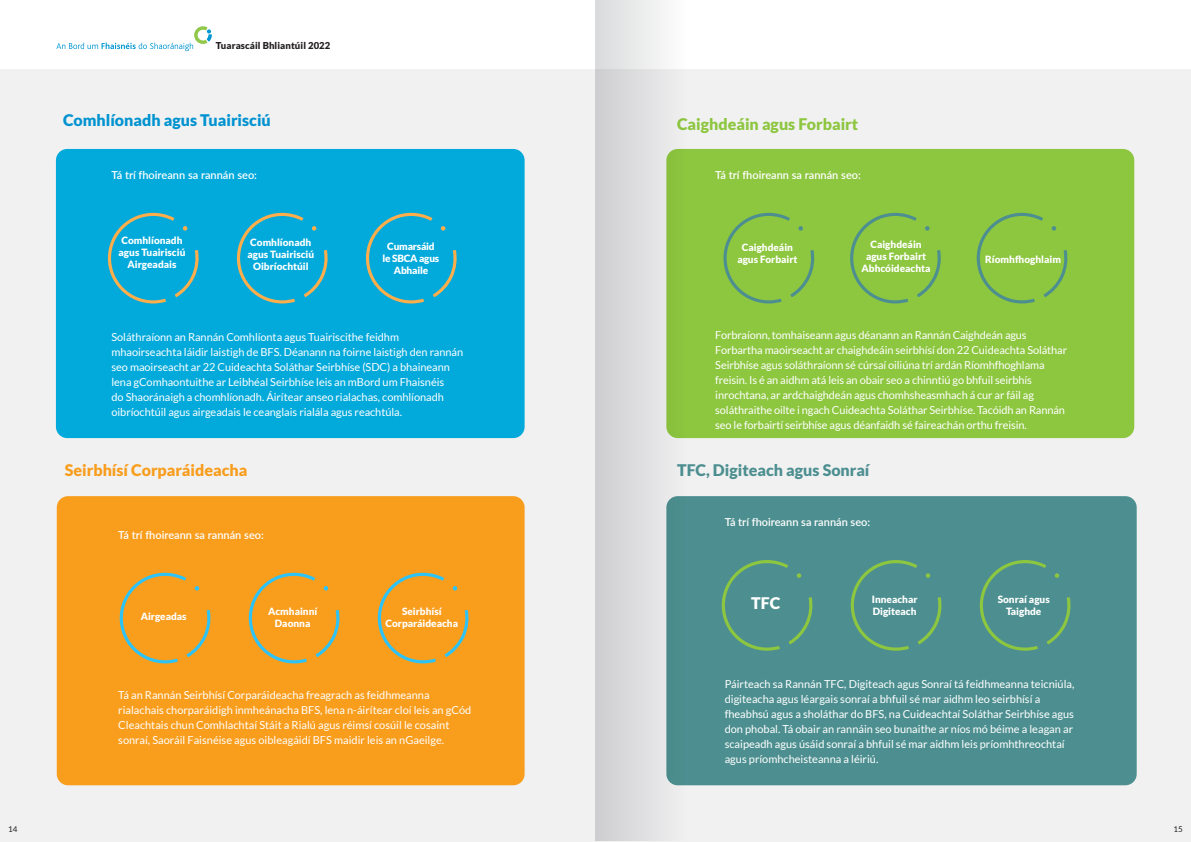
<style>
.page{position:relative;width:1191px;height:842px;background:#fff}
.page>*{position:absolute;margin:0;border:0;box-sizing:border-box;transform-origin:0 0}
.t1{font:900 16px "Lato";color:#0093d0}
.t2{font:900 16px "Lato";color:#4d8f90}
.t3{font:900 16px "Lato";color:#f99d1c}
.t4{font:900 16px "Lato";color:#8dc63f}
.t5{font:900 16px "Lato";color:#fff}
.t6{font:11px/15px "Lato";letter-spacing:-.005em;color:#fff}
.t7{font:600 11px "Lato";color:#fff}
.t8{font:900 10px/12px "Lato";color:#fff;text-align:center}
.t9{font:900 10px/12px "Lato";letter-spacing:-.02em;color:#fff;text-align:center}
.t10{font:900 9.5px "Lato";letter-spacing:.01em;color:#231f20}
.t11{font:8px "Lato";color:#231f20}
</style>
<div class="page">
<div style="left:595px;top:69px;width:596px;height:773px;background:#f1f1f2"></div>
<div style="left:0;top:69px;width:595px;height:773px;background:#f1f1f2"></div>
<svg style="left:56px;top:26px;width:156px;height:25px"></svg>
<div style="left:666px;top:496px;width:470px;height:289px;background:#4d8f90;border-radius:11px"></div>
<div style="left:56px;top:149px;width:468px;height:289px;background:#02a9db;border-radius:11px"></div>
<div style="left:57px;top:496px;width:467px;height:289px;background:#f99d1c;border-radius:11px"></div>
<svg style="left:721px;top:560px;width:92px;height:91px"></svg>
<svg style="left:850px;top:560px;width:92px;height:91px"></svg>
<svg style="left:979px;top:560px;width:92px;height:91px"></svg>
<div style="left:666px;top:149px;width:468px;height:289px;background:#8dc63f;border-radius:11px"></div>
<svg style="left:108px;top:213px;width:91px;height:90px"></svg>
<svg style="left:237px;top:213px;width:91px;height:90px"></svg>
<svg style="left:366px;top:213px;width:91px;height:90px"></svg>
<svg style="left:723px;top:213px;width:92px;height:90px"></svg>
<svg style="left:976px;top:213px;width:92px;height:90px"></svg>
<svg style="left:120px;top:573px;width:91px;height:90px"></svg>
<svg style="left:249px;top:573px;width:91px;height:90px"></svg>
<svg style="left:378px;top:573px;width:91px;height:90px"></svg>
<svg style="left:850px;top:213px;width:91px;height:90px"></svg>
<svg style="left:595px;top:0;width:91px;height:841px;fill:#dadadc"></svg>
<p class="t10" style="left:216px;top:40px;width:116px">Tuarascáil Bhliantúil 2022</p>
<h1 class="t1" style="left:63px;top:111px;width:209px">Comhlíonadh agus Tuairisciú</h1>
<h1 class="t4" style="left:677px;top:115px;width:183px">Caighdeáin agus Forbairt</h1>
<p class="t7" style="left:111px;top:167px;width:147px">Tá trí fhoireann sa rannán seo:</p>
<p class="t7" style="left:715px;top:167px;width:147px">Tá trí fhoireann sa rannán seo:</p>
<p class="t8" style="left:119px;top:234px;width:68px">Comhlíonadh agus Tuairisciú<br>Airgeadais</p>
<p class="t8" style="left:247px;top:236px;width:68px">Comhlíonadh agus Tuairisciú<br>Oibríochtúil</p>
<p class="t9" style="left:382px;top:240px;width:58px">Cumarsáid le SBCA agus<br>Abhaile</p>
<p class="t8" style="left:737px;top:241px;width:62px">Caighdeáin agus Forbairt</p>
<p class="t8" style="left:861px;top:238px;width:71px">Caighdeáin agus Forbairt<br>Abhcóideachta</p>
<p class="t8" style="left:985px;top:253px;width:77px">Ríomhfhoghlaim</p>
<p class="t6" style="left:111px;top:330px;width:353px">Soláthraíonn an Rannán Comhlíonta agus Tuairiscithe feidhm mhaoirseachta láidir laistigh de BFS. Déanann na foirne laistigh den rannán seo maoirseacht ar 22 Cuideachta Soláthar Seirbhíse (SDC) a bhaineann lena gComhaontuithe ar Leibhéal Seirbhíse leis an mBord um Fhaisnéis<br>do Shaoránaigh a chomhlíonadh. Áirítear anseo rialachas, comhlíonadh oibríochtúil agus airgeadais le ceanglais rialála agus reachtúla.</p>
<h1 class="t3" style="left:65px;top:461px;width:184px">Seirbhísí Corparáideacha</h1>
<p class="t7" style="left:118px;top:527px;width:147px">Tá trí fhoireann sa rannán seo:</p>
<p class="t8" style="left:141px;top:610px;width:47px">Airgeadas</p>
<p class="t8" style="left:268px;top:605px;width:51px">Acmhainní<br>Daonna</p>
<p class="t8" style="left:385px;top:605px;width:74px">Seirbhísí<br>Corparáideacha</p>
<p class="t6" style="left:118px;top:687px;width:354px">Tá an Rannán Seirbhísí Corparáideacha freagrach as feidhmeanna rialachais chorparáidigh inmheánacha BFS, lena n-áirítear cloí leis an gCód Cleachtais chun Comhlachtaí Stáit a Rialú agus réimsí cosúil le cosaint sonraí, Saoráil Faisnéise agus oibleagáidí BFS maidir leis an nGaeilge.</p>
<p class="t6" style="left:715px;top:327px;width:353px">Forbraíonn, tomhaiseann agus déanann an Rannán Caighdeán agus Forbartha maoirseacht ar chaighdeáin seirbhísí don 22 Cuideachta Soláthar Seirbhíse agus soláthraíonn sé cúrsaí oiliúna trí ardán Ríomhfhoghlama freisin. Is é an aidhm atá leis an obair seo a chinntiú go bhfuil seirbhís inrochtana, ar ardchaighdeán agus chomhsheasmhach á cur ar fáil ag soláthraithe oilte i ngach Cuideachta Soláthar Seirbhíse. Tacóidh an Rannán seo le forbairtí seirbhíse agus déanfaidh sé faireachán orthu freisin.</p>
<h1 class="t2" style="left:677px;top:461px;width:194px">TFC, Digiteach agus Sonraí</h1>
<p class="t7" style="left:724px;top:514px;width:147px">Tá trí fhoireann sa rannán seo:</p>
<h1 class="t5" style="left:751px;top:594px;width:31px">TFC</h1>
<p class="t8" style="left:871px;top:593px;width:47px;text-align:left">Inneachar<br>Digiteach</p>
<p class="t8" style="left:997px;top:593px;width:54px">Sonraí agus<br>Taighde</p>
<p class="t6" style="left:724px;top:677px;width:351px">Páirteach sa Rannán TFC, Digiteach agus Sonraí tá feidhmeanna teicniúla, digiteacha agus léargais sonraí a bhfuil sé mar aidhm leo seirbhísí a fheabhsú agus a sholáthar do BFS, na Cuideachtaí Soláthar Seirbhíse agus don phobal. Tá obair an rannáin seo bunaithe ar níos mó béime a leagan ar scaipeadh agus úsáid sonraí a bhfuil sé mar aidhm leis príomhthreochtaí agus príomhcheisteanna a léiriú.</p>
<p class="t11" style="left:8px;top:825px;width:11px">14</p>
<p class="t11" style="left:1173px;top:825px;width:11px">15</p>
</div>
